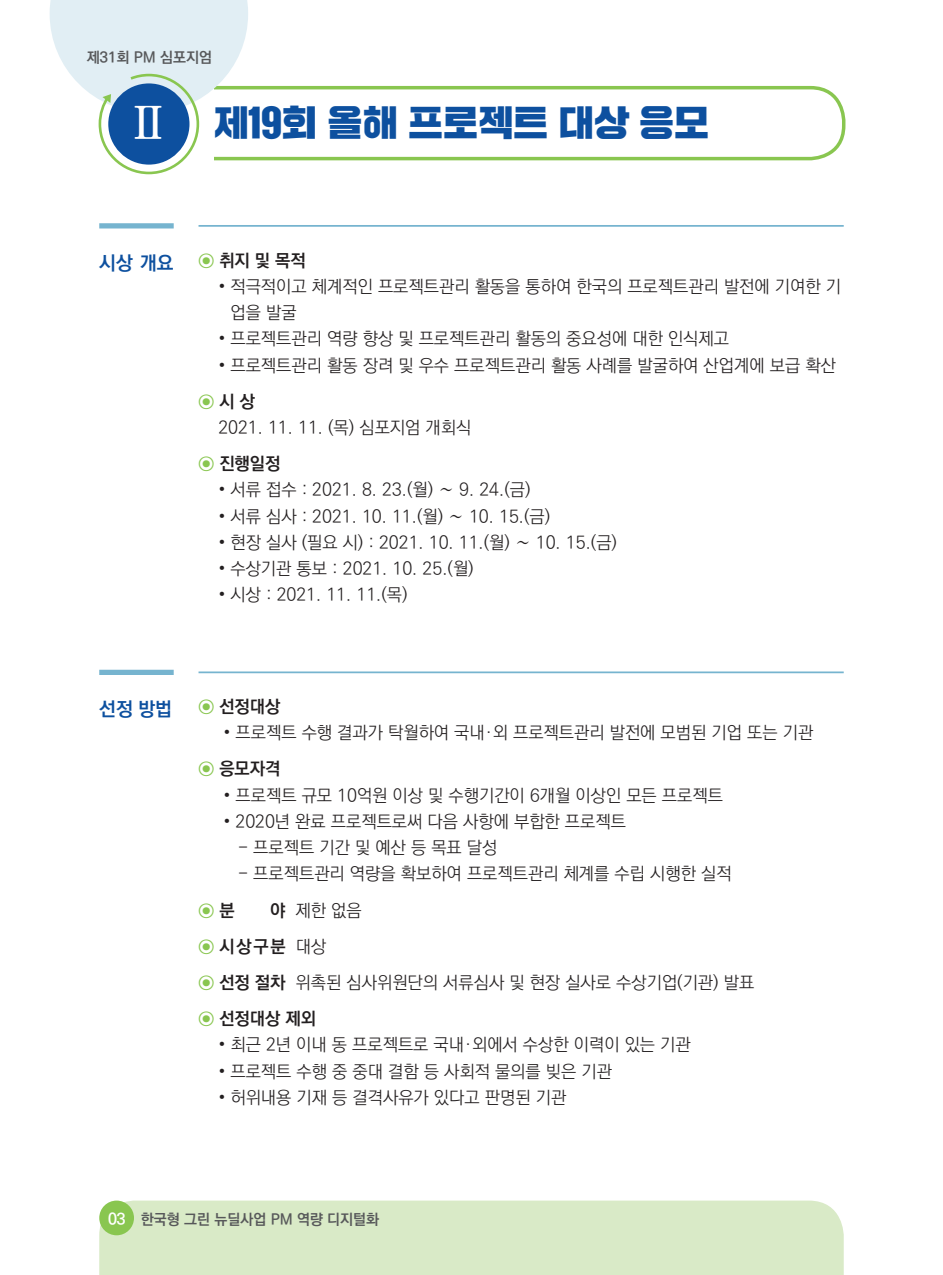
<style>
.page{position:relative;width:943px;height:1275px;background:#fff}
.page>*{position:absolute;margin:0;border:0;box-sizing:border-box;transform-origin:0 0}
.t1{font:35px "SD Gd Gothic";color:#0d509f}
.t2{font:700 19.25px "Ko Pub Dotum";color:#0d509f}
.t3{font:300 17.5px/36.2px "Ko Pub Dotum";color:#231f20}
.t4{font:700 17.5px "Ko Pub Dotum";color:#231f20}
.t5{font:700 17.5px "Ko Pub Dotum";color:#89c650}
.t6{font:700 14.88px "Ko Pub Dotum";color:#57585a}
.s1{font-family:"Ko Pub Batang";font-weight:700;font-size:43.75px;color:#fff}
.s2{color:#89c650}
.s3{font-weight:700;color:#89c650}
.s4{font-weight:700}
.s5{color:#231f20}
.s6{font-size:15.75px;color:#fff}
</style>
<div class="page">
<div style="left:147px;top:86px;width:698px;height:74px;border:4px solid #89c650;border-radius:33px"></div>
<div style="left:99px;top:1200px;width:744px;height:75px;background:#d9eac7"></div>
<svg style="left:50px;top:0;width:198px;height:175px"></svg>
<div style="left:99px;top:223px;width:75px;height:5px;background:#76b4cf"></div>
<hr style="left:198px;top:225px;width:645px;height:2px;background:#76b4cf">
<div style="left:99px;top:670px;width:75px;height:5px;background:#76b4cf"></div>
<hr style="left:198px;top:671px;width:645px;height:2px;background:#76b4cf">
<div style="left:99px;top:1200px;width:35px;height:35px;background:#89c650;border-radius:50%"></div>
<p class="t6" style="left:87px;top:49px;width:127px">제31회 PM 심포지엄</p>
<h1 class="t1" style="left:128px;top:105px;width:582px"><span class="s1">Ⅱ</span> 제19회 올해 프로젝트 대상 응모</h1>
<p class="t2" style="left:99px;top:253px;width:76px">시상 개요</p>
<p class="t4" style="left:198px;top:251px;width:109px"><span class="s2">⊙</span> 취지 및 목적</p>
<p class="t3" style="left:230px;top:274px;width:612px;line-height:26.2px;text-indent:-12px">• 적극적이고 체계적인 프로젝트관리 활동을 통하여 한국의 프로젝트관리 발전에 기여한 기 업을 발굴</p>
<p class="t3" style="left:218px;top:322px;width:512px">• 프로젝트관리 역량 향상 및 프로젝트관리 활동의 중요성에 대한 인식제고</p>
<p class="t3" style="left:198px;top:348px;width:639px;text-indent:20px">• 프로젝트관리 활동 장려 및 우수 프로젝트관리 활동 사례를 발굴하여 산업계에 보급 확산 <span class="s3">⊙</span> <span class="s4">시 상</span></p>
<p class="t3" style="left:198px;top:410px;width:274px;text-indent:20px">2021. 11. 11. (목) 심포지엄 개회식 <span class="s3">⊙</span> <span class="s4">진행일정</span></p>
<p class="t3" style="left:218px;top:473px;width:313px">• 서류 접수 : 2021. 8. 23.(월) ∼ 9. 24.(금)</p>
<p class="t3" style="left:218px;top:499px;width:333px">• 서류 심사 : 2021. 10. 11.(월) ∼ 10. 15.(금)</p>
<p class="t3" style="left:218px;top:525px;width:400px">• 현장 실사 (필요 시) : 2021. 10. 11.(월) ∼ 10. 15.(금)</p>
<p class="t3" style="left:218px;top:551px;width:257px">• 수상기관 통보 : 2021. 10. 25.(월)</p>
<p class="t3" style="left:218px;top:578px;width:191px">• 시상 : 2021. 11. 11.(목)</p>
<p class="t2" style="left:99px;top:699px;width:74px">선정 방법</p>
<p class="t4" style="left:198px;top:698px;width:83px"><span class="s2">⊙</span> 선정대상</p>
<p class="t3" style="left:198px;top:715px;width:616px;text-indent:25px">• 프로젝트 수행 결과가 탁월하여 국내·외 프로젝트관리 발전에 모범된 기업 또는 기관 <span class="s3">⊙</span> <span class="s4">응모자격</span></p>
<p class="t3" style="left:223px;top:778px;width:501px">• 프로젝트 규모 10억원 이상 및 수행기간이 6개월 이상인 모든 프로젝트</p>
<p class="t3" style="left:223px;top:804px;width:404px">• 2020년 완료 프로젝트로써 다음 사항에 부합한 프로젝트</p>
<p class="t3" style="left:238px;top:830px;width:261px">- 프로젝트 기간 및 예산 등 목표 달성</p>
<p class="t3" style="left:238px;top:857px;width:495px">- 프로젝트관리 역량을 확보하여 프로젝트관리 체계를 수립 시행한 실적</p>
<p class="t5" style="left:198px;top:901px;width:38px">⊙ <span class="s5">분</span></p>
<p class="t3" style="left:198px;top:893px;width:557px;text-indent:72px"><span class="s4">야</span> 제한 없음<br><span class="s3">⊙</span> <span class="s4">시상구분</span> 대상<br><span class="s3">⊙</span> <span class="s4">선정 절차</span> 위촉된 심사위원단의 서류심사 및 현장 실사로 수상기업(기관) 발표 <span class="s3">⊙</span> <span class="s4">선정대상 제외</span></p>
<p class="t3" style="left:218px;top:1028px;width:474px">• 최근 2년 이내 동 프로젝트로 국내·외에서 수상한 이력이 있는 기관</p>
<p class="t3" style="left:218px;top:1054px;width:395px">• 프로젝트 수행 중 중대 결함 등 사회적 물의를 빚은 기관</p>
<p class="t3" style="left:218px;top:1080px;width:349px">• 허위내용 기재 등 결격사유가 있다고 판명된 기관</p>
<p class="t6" style="left:108px;top:1212px;width:273px"><span class="s6">03</span> 한국형 그린 뉴딜사업 PM 역량 디지털화</p>
</div>
